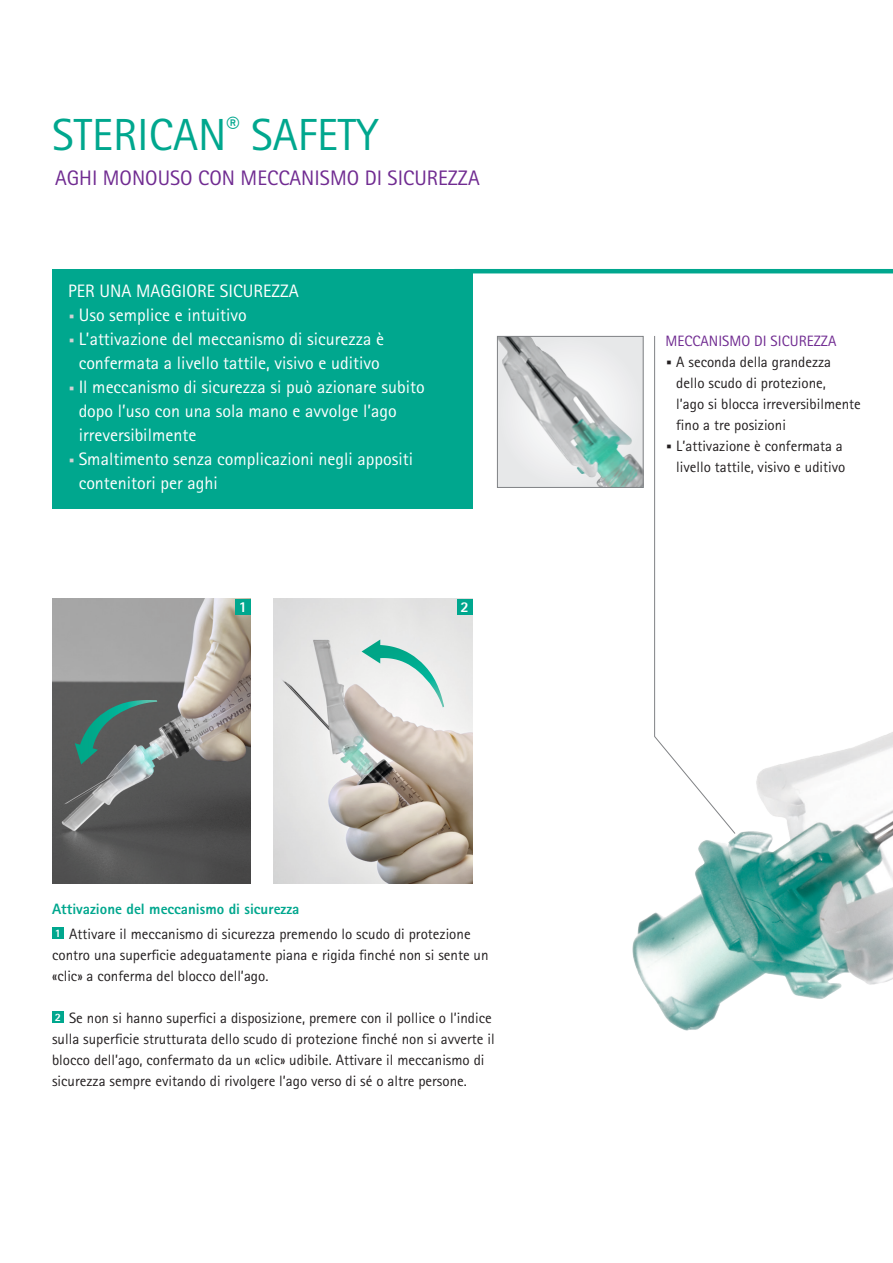
<style>
.page{position:relative;width:893px;height:1263px;background:#fff}
.page>*{position:absolute;margin:0;border:0;box-sizing:border-box;transform-origin:0 0}
.t1{font:45px "Rotis Sans Serif Pro";color:#00a78e}
.t2{font:21px "Rotis Sans Serif Pro";color:#702b91}
.t3{font:18px "Rotis Sans Serif Pro";color:#fff}
.t4{font:15px/21px "Rotis Sans Serif Pro";color:#231f20}
.t5{font:15px "Rotis Sans Serif Pro";color:#702b91}
.t6{font:800 15px "Rotis Sans Serif Pro";color:#fff}
.s1{font-weight:800;font-size:30px;color:#d1d2d4}
.s2{font-weight:800;color:#00a78e}
.s3{font-weight:800;font-size:11.25px;color:#fff}
.s4{font-weight:800;font-size:30px}
</style>
<div class="page">
<img style="left:632px;top:732px;width:261px;height:299px">
<div style="left:52px;top:269px;width:420px;height:239px;background:#00a78e"></div>
<hr style="left:454px;top:269px;width:439px;height:4px;background:#00a78e">
<div style="left:52px;top:927px;width:12px;height:12px;background:#00a78e"></div>
<div style="left:52px;top:1011px;width:12px;height:12px;background:#00a78e"></div>
<img style="left:52px;top:599px;width:199px;height:284px">
<img style="left:75px;top:700px;width:82px;height:64px">
<div style="left:235px;top:599px;width:16px;height:16px;background:#00a78e"></div>
<svg style="left:654px;top:336px;width:82px;height:498px"></svg>
<img style="left:499px;top:338px;width:142px;height:148px">
<div style="left:497px;top:336px;width:146px;height:152px;border:1px solid #808285"></div>
<img style="left:274px;top:599px;width:198px;height:284px">
<img style="left:362px;top:639px;width:82px;height:68px">
<div style="left:457px;top:599px;width:15px;height:16px;background:#00a78e"></div>
<h1 class="t1" style="left:52px;top:108px;width:328px">STERICAN<sup>®</sup> SAFETY</h1>
<h2 class="t2" style="left:55px;top:166px;width:426px">AGHI MONOUSO CON MECCANISMO DI SICUREZZA</h2>
<p class="t3" style="left:68px;top:281px;width:232px">PER UNA MAGGIORE SICUREZZA</p>
<p class="t3" style="left:68px;top:305px;width:180px"><span class="s1">·</span> Uso semplice e intuitivo</p>
<p class="t3" style="left:68px;top:329px;width:318px"><span class="s1">·</span> L’attivazione del meccanismo di sicurezza è</p>
<p class="t3" style="left:79px;top:353px;width:303px">confermata a livello tattile, visivo e uditivo</p>
<p class="t3" style="left:68px;top:377px;width:358px"><span class="s1">·</span> Il meccanismo di sicurezza si può azionare subito</p>
<p class="t3" style="left:79px;top:401px;width:320px">dopo l’uso con una sola mano e avvolge l’ago</p>
<p class="t3" style="left:79px;top:425px;width:119px">irreversibilmente</p>
<p class="t3" style="left:68px;top:449px;width:347px"><span class="s1">·</span> Smaltimento senza complicazioni negli appositi</p>
<p class="t3" style="left:79px;top:473px;width:141px">contenitori per aghi</p>
<p class="t6" style="left:239px;top:597px;width:10px">1</p>
<p class="t6" style="left:460px;top:597px;width:10px">2</p>
<p class="t4" style="left:52px;top:896px;width:420px;line-height:25.2px"><span class="s2">Attivazione del meccanismo di sicurezza<br></span><span class="s3">1</span> Attivare il meccanismo di sicurezza premendo lo scudo di protezione</p>
<p class="t4" style="left:52px;top:945px;width:438px">contro una superficie adeguatamente piana e rigida finché non si sente un «clic» a conferma del blocco dell’ago.</p>
<p class="t4" style="left:52px;top:1008px;width:444px"><span class="s3">2</span> Se non si hanno superfici a disposizione, premere con il pollice o l’indice sulla superficie strutturata dello scudo di protezione finché non si avverte il blocco dell’ago, confermato da un «clic» udibile. Attivare il meccanismo di sicurezza sempre evitando di rivolgere l’ago verso di sé o altre persone.</p>
<p class="t5" style="left:666px;top:332px;width:172px">MECCANISMO DI SICUREZZA</p>
<p class="t4" style="left:666px;top:352px;width:167px"><span class="s4">·</span> A seconda della grandezza</p>
<p class="t4" style="left:676px;top:373px;width:151px">dello scudo di protezione,</p>
<p class="t4" style="left:676px;top:394px;width:186px">l’ago si blocca irreversibilmente</p>
<p class="t4" style="left:676px;top:415px;width:111px">fino a tre posizioni</p>
<p class="t4" style="left:666px;top:436px;width:179px"><span class="s4">·</span> L’attivazione è confermata a</p>
<p class="t4" style="left:676px;top:457px;width:171px">livello tattile, visivo e uditivo</p>
</div>
